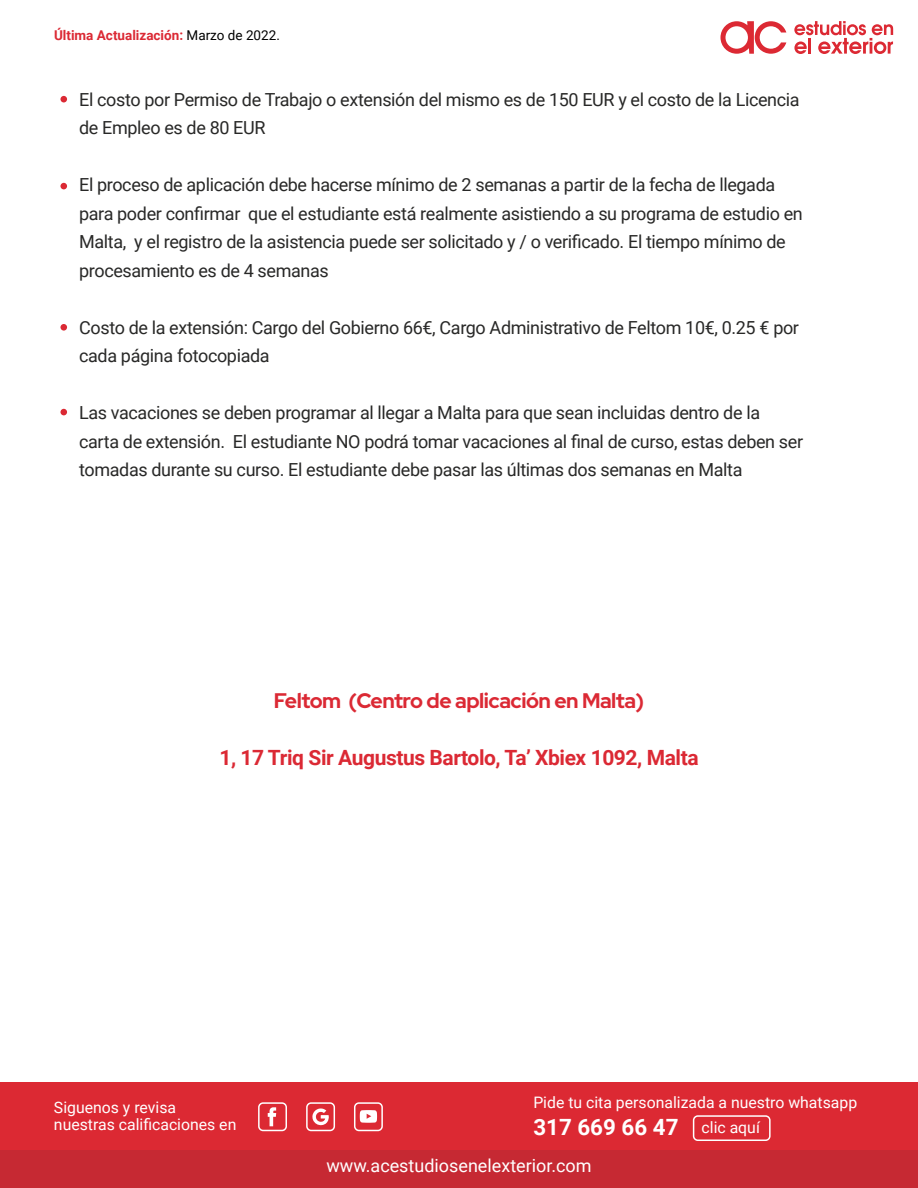
<style>
.page{position:relative;width:918px;height:1188px;background:#fff}
.page>*{position:absolute;margin:0;border:0;box-sizing:border-box;transform-origin:0 0}
.t1{font:700 22.35px "Roboto";color:#fff}
.t2{font:700 21px "Roboto";letter-spacing:-.02em;color:#db2934}
.t3{font:700 21px "Red Hat Display";letter-spacing:-.02em;color:#db2934}
.t4{font:18px/28.5px "Roboto";letter-spacing:-.02em;color:#282827}
.t5{font:18px "Roboto";color:#fff}
.t6{font:15.75px/17.1px "Roboto";color:#fff}
.t7{font:700 13.5px "Roboto";color:#db2934}
.s1{font-weight:400;color:#000}
.s2{font-weight:400;font-size:15.75px}
</style>
<div class="page">
<div style="left:1px;top:1082px;width:917px;height:106px;background:#dc2933"></div>
<div style="left:1px;top:1150px;width:917px;height:38px;background:#c62933"></div>
<svg style="left:794px;top:21px;width:99px;height:33px"></svg>
<svg style="left:720px;top:21px;width:66px;height:33px"></svg>
<svg style="left:268px;top:1107px;width:8px;height:19px"></svg>
<svg style="left:312px;top:1108px;width:17px;height:18px"></svg>
<div style="left:258px;top:1102px;width:29px;height:29px;border:2px solid #fff;border-radius:4px"></div>
<div style="left:306px;top:1102px;width:29px;height:29px;border:2px solid #fff;border-radius:4px"></div>
<div style="left:354px;top:1102px;width:29px;height:29px;border:2px solid #fff;border-radius:4px"></div>
<div style="left:693px;top:1115px;width:78px;height:26px;border:2px solid #fff;border-radius:4px"></div>
<svg style="left:360px;top:1110px;width:17px;height:13px"></svg>
<div style="left:60px;top:96px;width:7px;height:6px;background:#db2934;border-radius:50%"></div>
<div style="left:60px;top:324px;width:7px;height:7px;background:#db2934;border-radius:50%"></div>
<div style="left:60px;top:409px;width:7px;height:6px;background:#db2934;border-radius:50%"></div>
<div style="left:60px;top:183px;width:7px;height:6px;background:#db2934;border-radius:50%"></div>
<p class="t7" style="left:54px;top:26px;width:227px">Última Actualización: <span class="s1">Marzo de 2022.</span></p>
<p class="t4" style="left:79px;top:84px;width:722px">El costo por Permiso de Trabajo o extensión del mismo es de 150 EUR y el costo de la Licencia de Empleo es de 80 EUR</p>
<p class="t4" style="left:79px;top:170px;width:725px">El proceso de aplicación debe hacerse mínimo de 2 semanas a partir de la fecha de llegada para poder confirmar que el estudiante está realmente asistiendo a su programa de estudio en Malta, y el registro de la asistencia puede ser solicitado y / o verificado. El tiempo mínimo de procesamiento es de 4 semanas</p>
<p class="t4" style="left:79px;top:312px;width:721px">Costo de la extensión: Cargo del Gobierno 66€, Cargo Administrativo de Feltom 10€, 0.25 € por cada página fotocopiada</p>
<p class="t4" style="left:79px;top:398px;width:725px">Las vacaciones se deben programar al llegar a Malta para que sean incluidas dentro de la carta de extensión. El estudiante NO podrá tomar vacaciones al final de curso, estas deben ser tomadas durante su curso. El estudiante debe pasar las últimas dos semanas en Malta</p>
<p class="t3" style="left:274px;top:687px;width:372px">Feltom (Centro de aplicación en Malta)</p>
<p class="t2" style="left:219px;top:743px;width:481px">1, 17 Triq Sir Augustus Bartolo, Ta’ Xbiex 1092, Malta</p>
<p class="t6" style="left:54px;top:1098px;width:184px">Siguenos y revisa nuestras calificaciones en</p>
<p class="t6" style="left:533px;top:1094px;width:325px">Pide tu cita personalizada a nuestro whatsapp</p>
<p class="t1" style="left:533px;top:1112px;width:228px">317 669 66 47 <span class="s2">clic aquí</span></p>
<p class="t5" style="left:326px;top:1153px;width:267px">www.acestudiosenelexterior.com</p>
</div>
